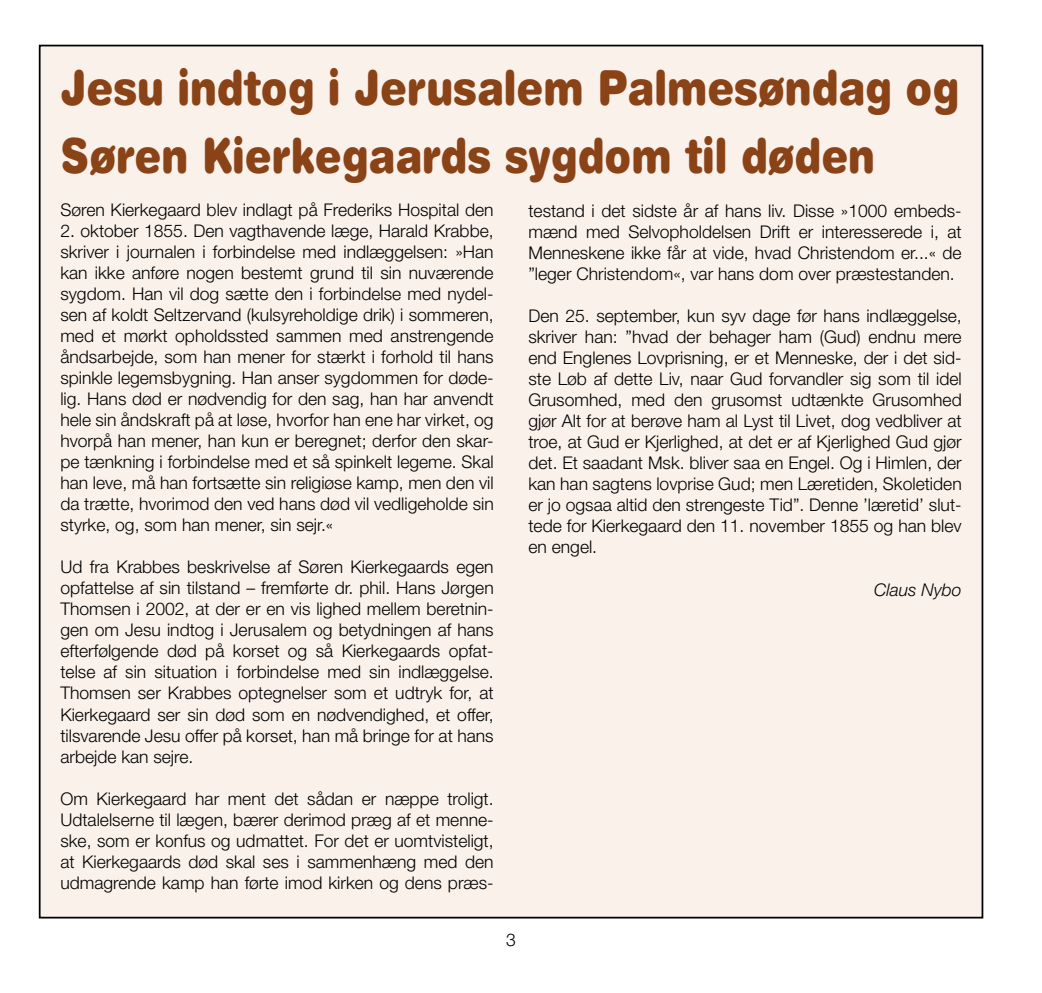
<style>
.page{position:relative;width:1042px;height:993px;background:#fff}
.page>*{position:absolute;margin:0;border:0;box-sizing:border-box;transform-origin:0 0}
.t1{font:900 48.3px/68.2px "Helvetica Rounded LT Std";color:#8a4217;scale:.83 1}
.t2{font:300 17.5px/21px "Helvetica Neue LT Std";color:#000;text-align:justify}
.t3{font:italic 300 17.5px "Helvetica Neue LT Std";color:#000}
</style>
<div class="page">
<div style="left:40px;top:46px;width:942px;height:871px;background:#f9f1ea"></div>
<h1 class="t1" style="left:60px;top:51px;width:1084px">Jesu indtog i Jerusalem Palmesøndag og<br>Søren Kierkegaards sygdom til døden</h1>
<p class="t2" style="left:60px;top:199px;width:435px">Søren Kierkegaard blev indlagt på Frederiks Hospital den</p>
<p class="t2" style="left:60px;top:220px;width:435px">2. oktober 1855. Den vagthavende læge, Harald Krabbe, skriver i journalen i forbindelse med indlæggelsen: »Han kan ikke anføre nogen bestemt grund til sin nuværende sygdom. Han vil dog sætte den i forbindelse med nydel&shy;sen af koldt Seltzervand (kulsyreholdige drik) i sommeren, med et mørkt opholdssted sammen med anstrengende åndsarbejde, som han mener for stærkt i forhold til hans spinkle legemsbygning. Han anser sygdommen for døde&shy;lig. Hans død er nødvendig for den sag, han har anvendt hele sin åndskraft på at løse, hvorfor han ene har virket, og hvorpå han mener, han kun er beregnet; derfor den skar&shy;pe tænkning i forbindelse med et så spinkelt legeme. Skal han leve, må han fortsætte sin religiøse kamp, men den vil da trætte, hvorimod den ved hans død vil vedligeholde sin styrke, og, som han mener, sin sejr.«</p>
<p class="t2" style="left:60px;top:556px;width:435px">Ud fra Krabbes beskrivelse af Søren Kierkegaards egen opfattelse af sin tilstand – fremførte dr. phil. Hans Jørgen Thomsen i 2002, at der er en vis lighed mellem beretnin&shy;gen om Jesu indtog i Jerusalem og betydningen af hans efterfølgende død på korset og så Kierkegaards opfat&shy;telse af sin situation i forbindelse med sin indlæggelse.<br>Thomsen ser Krabbes optegnelser som et udtryk for, at Kierkegaard ser sin død som en nødvendighed, et offer, tilsvarende Jesu offer på korset, han må bringe for at hans arbejde kan sejre.</p>
<p class="t2" style="left:60px;top:787px;width:435px">Om Kierkegaard har ment det sådan er næppe troligt.<br>Udtalelserne til lægen, bærer derimod præg af et menne&shy;ske, som er konfus og udmattet. For det er uomtvisteligt, at Kierkegaards død skal ses i sammenhæng med den udmagrende kamp han førte imod kirken og dens præs-</p>
<p class="t2" style="left:528px;top:200px;width:435px">testand i det sidste år af hans liv. Disse »1000 embeds&shy;mænd med Selvopholdelsen Drift er interesserede i, at Menneskene ikke får at vide, hvad Christendom er...« de ”leger Christendom«, var hans dom over præstestanden.</p>
<p class="t2" style="left:528px;top:305px;width:435px">Den 25. september, kun syv dage før hans indlæggelse, skriver han: ”hvad der behager ham (Gud) endnu mere end Englenes Lovprisning, er et Menneske, der i det sid&shy;ste Løb af dette Liv, naar Gud forvandler sig som til idel Grusomhed, med den grusomst udtænkte Grusomhed gjør Alt for at berøve ham al Lyst til Livet, dog vedbliver at troe, at Gud er Kjerlighed, at det er af Kjerlighed Gud gjør det. Et saadant Msk. bliver saa en Engel. Og i Himlen, der kan han sagtens lovprise Gud; men Læretiden, Skoletiden er jo ogsaa altid den strengeste Tid”. Denne ’læretid’ slut&shy;tede for Kierkegaard den 11. november 1855 og han blev en engel.</p>
<p class="t3" style="left:874px;top:578px;width:89px">Claus Nybo</p>
<p class="t2" style="left:506px;top:928px;width:11px">3</p>
</div>
